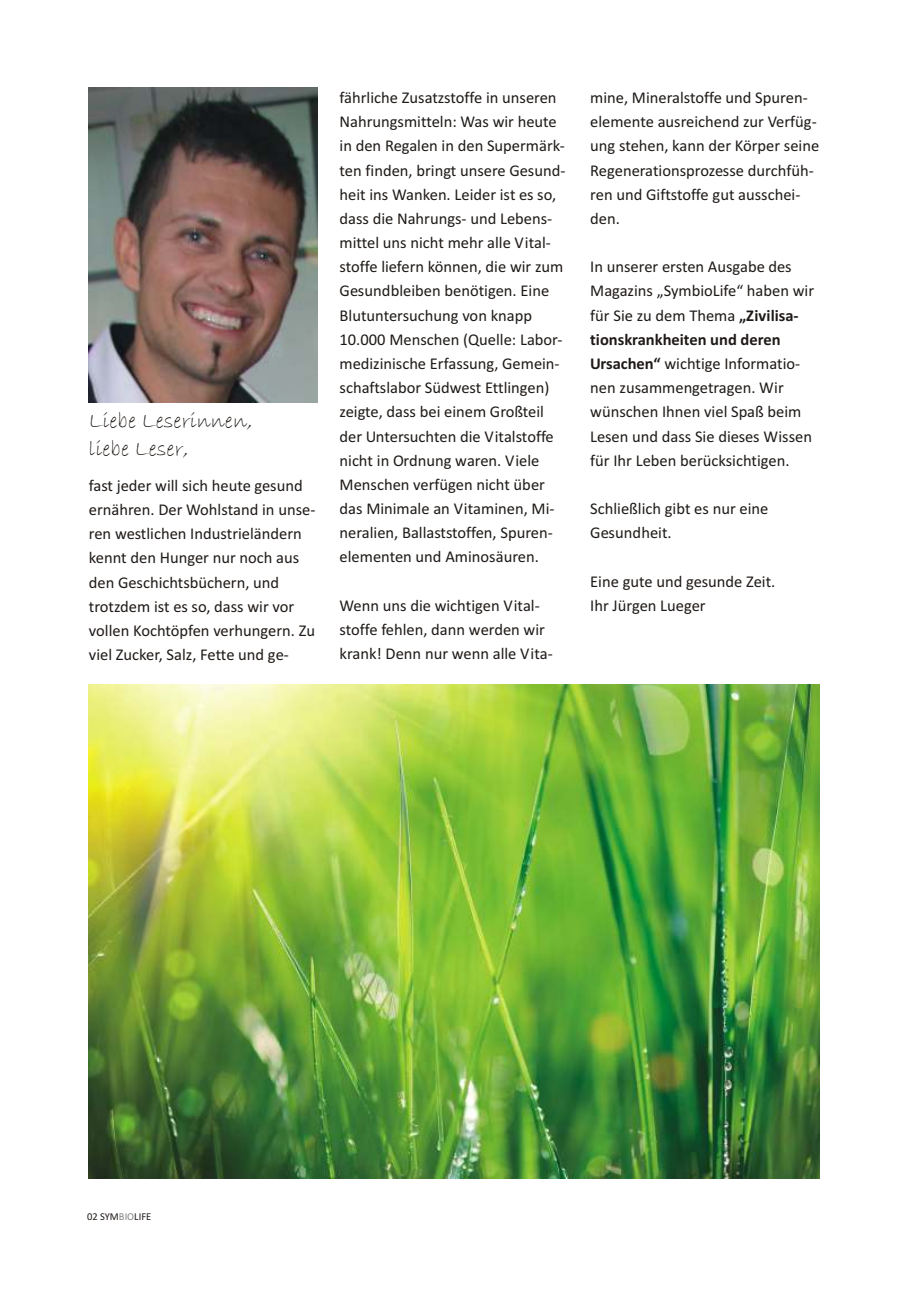
<style>
.page{position:relative;width:906px;height:1289px;background:#fff}
.page>*{position:absolute;margin:0;border:0;box-sizing:border-box;transform-origin:0 0}
.t1{font:22.5px/28px "Bradley Hand ITC";color:#1f1a17}
.t2{font:16.5px/24.2px "Calibri";color:#1f1a17}
.t3{font:10.5px "Calibri";color:#1f1a17}
.s1{font-weight:700}
.s2{color:#828282}
</style>
<div class="page">
<img style="left:88px;top:87px;width:230px;height:315px">
<img style="left:89px;top:685px;width:730px;height:493px">
<h1 class="t1" style="left:89px;top:408px;width:165px">Liebe Leserinnen, liebe Leser,</h1>
<p class="t2" style="left:89px;top:475px;width:228px">fast jeder will sich heute gesund ernähren. Der Wohlstand in unse&shy;ren westlichen Industrieländern kennt den Hunger nur noch aus den Geschichtsbüchern, und trotzdem ist es so, dass wir vor vollen Kochtöpfen verhungern. Zu viel Zucker, Salz, Fette und ge-</p>
<p class="t2" style="left:340px;top:87px;width:227px">fährliche Zusatzstoffe in unseren<br>Nahrungsmitteln: Was wir heute in den Regalen in den Supermärk&shy;ten finden, bringt unsere Gesund&shy;heit ins Wanken. Leider ist es so, dass die Nahrungs- und Lebens&shy;mittel uns nicht mehr alle Vital&shy;stoffe liefern können, die wir zum<br>Gesundbleiben benötigen. Eine<br>Blutuntersuchung von knapp<br>10.000 Menschen (Quelle: Labor&shy;medizinische Erfassung, Gemein&shy;schaftslabor Südwest Ettlingen) zeigte, dass bei einem Großteil der Untersuchten die Vitalstoffe nicht in Ordnung waren. Viele<br>Menschen verfügen nicht über das Minimale an Vitaminen, Mi&shy;neralien, Ballaststoffen, Spuren&shy;elementen und Aminosäuren.</p>
<p class="t2" style="left:340px;top:594px;width:215px">Wenn uns die wichtigen Vital&shy;stoffe fehlen, dann werden wir krank! Denn nur wenn alle Vita-</p>
<p class="t2" style="left:590px;top:87px;width:230px">mine, Mineralstoffe und Spuren&shy;elemente ausreichend zur Verfüg&shy;ung stehen, kann der Körper seine<br>Regenerationsprozesse durchfüh&shy;ren und Giftstoffe gut ausschei&shy;den.</p>
<p class="t2" style="left:590px;top:256px;width:225px">In unserer ersten Ausgabe des<br>Magazins „SymbioLife“ haben wir für Sie zu dem Thema <span class="s1">„Zivilisa&shy;tionskrankheiten und deren<br>Ursachen“</span> wichtige Informatio&shy;nen zusammengetragen. Wir wünschen Ihnen viel Spaß beim<br>Lesen und dass Sie dieses Wissen für Ihr Leben berücksichtigen.</p>
<p class="t2" style="left:590px;top:498px;width:180px">Schließlich gibt es nur eine<br>Gesundheit.</p>
<p class="t2" style="left:590px;top:570px;width:187px">Eine gute und gesunde Zeit.<br>Ihr Jürgen Lueger</p>
<p class="t3" style="left:87px;top:1211px;width:66px">02 SYM<span class="s2">BIO</span>LIFE</p>
</div>
